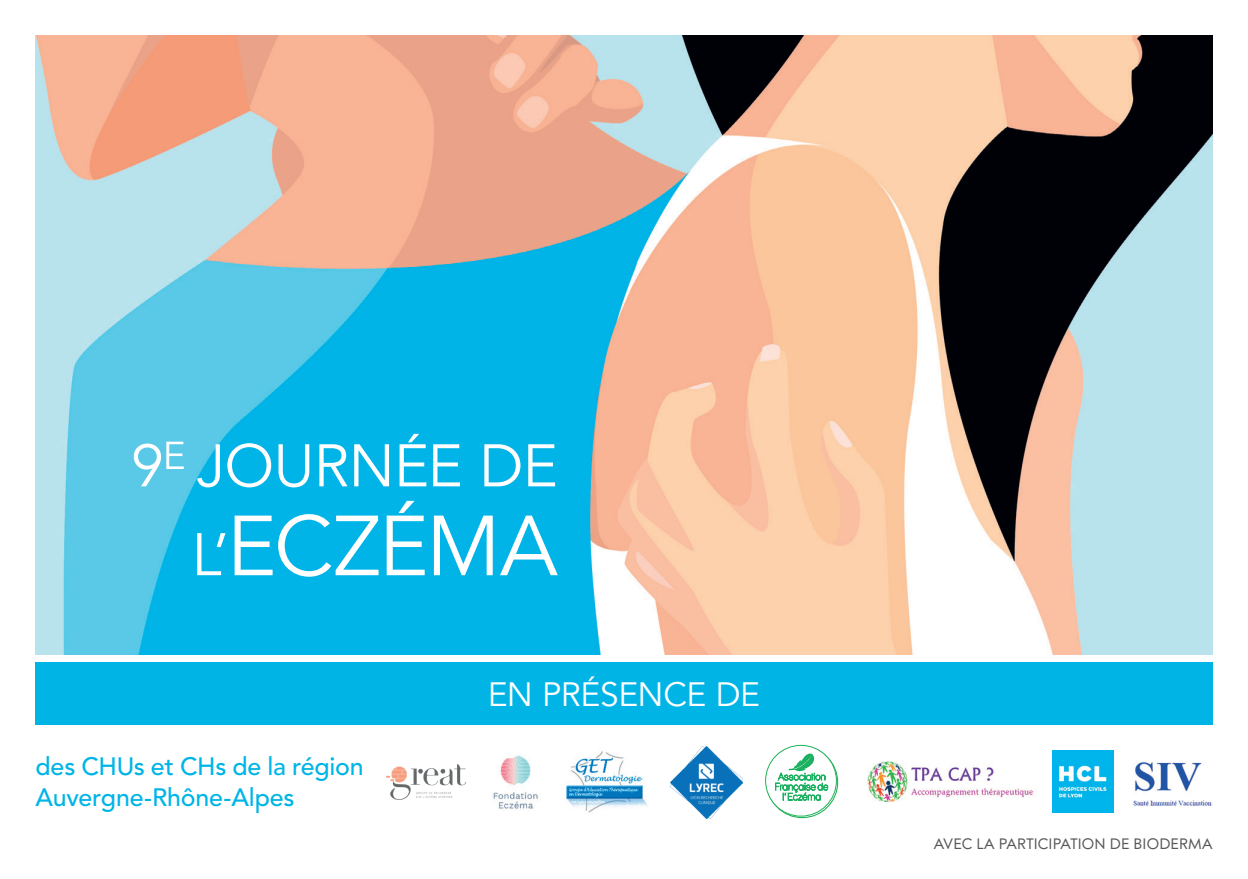
<style>
.page{position:relative;width:1248px;height:879px;background:#fff}
.page>*{position:absolute;margin:0;border:0;box-sizing:border-box;transform-origin:0 0}
.t1{font:84.25px "Avenir LT Pro";letter-spacing:-.02em;color:#fff}
.t2{font:59.5px "Avenir LT Pro";letter-spacing:-.01em;color:#fff}
.t3{font:33.5px "Avenir LT Pro";letter-spacing:-.015em;color:#fff}
.t4{font:500 25px/32px "Avenir LT Pro";letter-spacing:-.01em;color:#00b5e6}
.t5{font:14.75px "Bioderma";letter-spacing:.015em;color:#57585a}
.s1{font-size:59.5px}
</style>
<div class="page">
<img style="left:36px;top:35px;width:1176px;height:619px">
<div style="left:35px;top:662px;width:1177px;height:63px;background:#00b5e6"></div>
<img style="left:566px;top:751px;width:82px;height:62px">
<img style="left:386px;top:764px;width:81px;height:36px">
<img style="left:1133px;top:762px;width:79px;height:44px">
<img style="left:493px;top:755px;width:45px;height:54px">
<img style="left:867px;top:762px;width:167px;height:39px">
<img style="left:1052px;top:751px;width:61px;height:61px">
<div style="left:765px;top:745px;width:71px;height:71px;border:1px solid #1fb155;border-radius:50%"></div>
<svg style="left:775px;top:752px;width:53px;height:48px"></svg>
<img style="left:669px;top:746px;width:75px;height:74px">
<h2 class="t2" style="left:131px;top:430px;width:428px">9<sup>E</sup> JOURNÉE DE</h2>
<h1 class="t1" style="left:191px;top:496px;width:368px"><span class="s1">L’</span>ECZÉMA</h1>
<p class="t4" style="left:35px;top:750px;width:330px">des CHUs et CHs de la région<br>Auvergne-Rhône-Alpes</p>
<h3 class="t3" style="left:488px;top:675px;width:274px">EN PRÉSENCE DE</h3>
<p class="t5" style="left:933px;top:835px;width:280px">AVEC LA PARTICIPATION DE BIODERMA</p>
</div>
